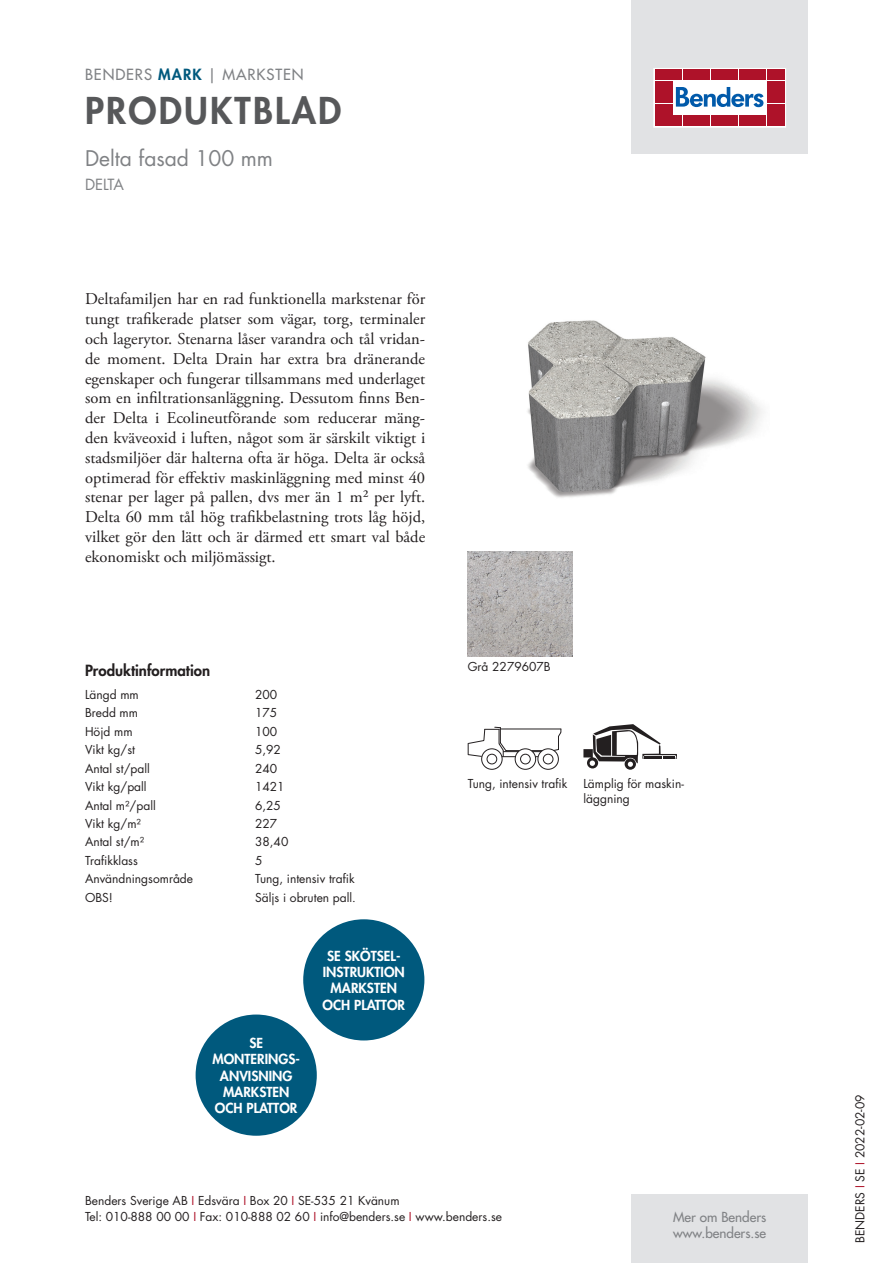
<style>
.page{position:relative;width:893px;height:1263px;background:#fff}
.page>*{position:absolute;margin:0;border:0;box-sizing:border-box;transform-origin:0 0}
.t1{font:800 36px "Futura Std";letter-spacing:.06em;color:#57585a}
.t2{font:21px "Futura Std";color:#808285}
.t3{font:16.5px/19.8px "Adobe Garamond Pro";color:#231f20;text-align:justify}
.t4{font:500 15px "Futura Std";letter-spacing:.06em;color:#808285}
.t5{font:800 15px "Futura Std";color:#231f20}
.t6{font:15px "Futura Std";letter-spacing:-.04em;color:#808285}
.t7{font:800 13.5px/16.2px "Futura Std";color:#fff;text-align:center}
.t8{font:500 13.5px/16.2px "Futura Std";color:#808285}
.t9{font:12px/16.5px "Futura Std";color:#231f20}
.s1{font-weight:800;color:#00597d}
.s2{color:#ae1229}
</style>
<div class="page">
<div style="left:631px;top:0;width:177px;height:153px;background:#e1e2e4"></div>
<div style="left:631px;top:1195px;width:177px;height:68px;background:#e1e2e4"></div>
<svg style="left:656px;top:70px;width:128px;height:55px;fill:#fff"></svg>
<div style="left:654px;top:68px;width:132px;height:59px;border:1px solid #fff"></div>
<div style="left:655px;top:70px;width:8px;height:10px;background:#ae1229"></div>
<div style="left:664px;top:70px;width:8px;height:10px;background:#ae1229"></div>
<div style="left:655px;top:81px;width:8px;height:10px;background:#ae1229"></div>
<div style="left:664px;top:81px;width:8px;height:10px;background:#ae1229"></div>
<div style="left:655px;top:93px;width:8px;height:10px;background:#ae1229"></div>
<div style="left:664px;top:93px;width:8px;height:10px;background:#ae1229"></div>
<div style="left:655px;top:104px;width:8px;height:11px;background:#ae1229"></div>
<div style="left:664px;top:104px;width:8px;height:11px;background:#ae1229"></div>
<div style="left:655px;top:116px;width:8px;height:10px;background:#ae1229"></div>
<div style="left:664px;top:116px;width:8px;height:10px;background:#ae1229"></div>
<div style="left:674px;top:70px;width:8px;height:10px;background:#ae1229"></div>
<div style="left:683px;top:70px;width:8px;height:10px;background:#ae1229"></div>
<div style="left:692px;top:70px;width:8px;height:10px;background:#ae1229"></div>
<div style="left:702px;top:70px;width:8px;height:10px;background:#ae1229"></div>
<div style="left:711px;top:70px;width:8px;height:10px;background:#ae1229"></div>
<div style="left:720px;top:70px;width:8px;height:10px;background:#ae1229"></div>
<div style="left:730px;top:70px;width:8px;height:10px;background:#ae1229"></div>
<div style="left:739px;top:70px;width:8px;height:10px;background:#ae1229"></div>
<div style="left:748px;top:70px;width:8px;height:10px;background:#ae1229"></div>
<div style="left:758px;top:70px;width:8px;height:10px;background:#ae1229"></div>
<div style="left:674px;top:116px;width:8px;height:10px;background:#ae1229"></div>
<div style="left:683px;top:116px;width:8px;height:10px;background:#ae1229"></div>
<div style="left:692px;top:116px;width:8px;height:10px;background:#ae1229"></div>
<div style="left:702px;top:116px;width:8px;height:10px;background:#ae1229"></div>
<div style="left:711px;top:116px;width:8px;height:10px;background:#ae1229"></div>
<div style="left:720px;top:116px;width:8px;height:10px;background:#ae1229"></div>
<div style="left:730px;top:116px;width:8px;height:10px;background:#ae1229"></div>
<div style="left:739px;top:116px;width:8px;height:10px;background:#ae1229"></div>
<div style="left:748px;top:116px;width:8px;height:10px;background:#ae1229"></div>
<div style="left:758px;top:116px;width:8px;height:10px;background:#ae1229"></div>
<div style="left:767px;top:70px;width:8px;height:10px;background:#ae1229"></div>
<div style="left:776px;top:70px;width:8px;height:10px;background:#ae1229"></div>
<div style="left:767px;top:81px;width:8px;height:10px;background:#ae1229"></div>
<div style="left:776px;top:81px;width:8px;height:10px;background:#ae1229"></div>
<div style="left:767px;top:93px;width:8px;height:10px;background:#ae1229"></div>
<div style="left:776px;top:93px;width:8px;height:10px;background:#ae1229"></div>
<div style="left:767px;top:104px;width:8px;height:11px;background:#ae1229"></div>
<div style="left:776px;top:104px;width:8px;height:11px;background:#ae1229"></div>
<div style="left:767px;top:116px;width:8px;height:10px;background:#ae1229"></div>
<div style="left:776px;top:116px;width:8px;height:10px;background:#ae1229"></div>
<svg style="left:676px;top:87px;width:87px;height:20px"></svg>
<div style="left:303px;top:919px;width:121px;height:121px;background:#00597d;border-radius:50%"></div>
<div style="left:196px;top:1014px;width:121px;height:122px;background:#00597d;border-radius:50%"></div>
<img style="left:527px;top:320px;width:236px;height:178px">
<img style="left:468px;top:552px;width:105px;height:105px">
<div style="left:537px;top:748px;width:22px;height:22px;border:1px solid #231f20;border-radius:50%"></div>
<div style="left:515px;top:748px;width:21px;height:22px;border:1px solid #231f20;border-radius:50%"></div>
<div style="left:481px;top:748px;width:22px;height:22px;border:1px solid #231f20;border-radius:50%"></div>
<svg style="left:468px;top:727px;width:93px;height:38px"></svg>
<svg style="left:625px;top:758px;width:11px;height:12px"></svg>
<svg style="left:583px;top:724px;width:94px;height:44px"></svg>
<p class="t4" style="left:85px;top:65px;width:220px">BENDERS <span class="s1">MARK</span> | MARKSTEN</p>
<h1 class="t1" style="left:85px;top:87px;width:258px">PRODUKTBLAD</h1>
<p class="t2" style="left:85px;top:144px;width:190px">Delta fasad 100 mm</p>
<p class="t6" style="left:85px;top:175px;width:40px">DELTA</p>
<p class="t3" style="left:85px;top:290px;width:342px">Deltafamiljen har en rad funktionella markstenar för tungt trafikerade platser som vägar, torg, terminaler och lagerytor. Stenarna låser varandra och tål vridan&shy;de moment. Delta Drain har extra bra dränerande egenskaper och fungerar tillsammans med underlaget som en infiltrationsanläggning. Dessutom finns Ben&shy;der Delta i Ecolineutförande som reducerar mäng&shy;den kväveoxid i luften, något som är särskilt viktigt i stadsmiljöer där halterna ofta är höga. Delta är också optimerad för effektiv maskinläggning med minst 40 stenar per lager på pallen, dvs mer än 1 m² per lyft.<br>Delta 60 mm tål hög trafikbelastning trots låg höjd, vilket gör den lätt och är därmed ett smart val både ekonomiskt och miljömässigt.</p>
<p class="t5" style="left:85px;top:661px;width:127px">Produktinformation</p>
<p class="t9" style="left:85px;top:686px;width:55px">Längd mm</p>
<p class="t9" style="left:255px;top:686px;width:24px">200</p>
<p class="t9" style="left:85px;top:705px;width:55px">Bredd mm</p>
<p class="t9" style="left:255px;top:705px;width:24px">175</p>
<p class="t9" style="left:85px;top:723px;width:49px">Höjd mm</p>
<p class="t9" style="left:255px;top:723px;width:24px">100</p>
<p class="t9" style="left:85px;top:742px;width:51px">Vikt kg/st</p>
<p class="t9" style="left:255px;top:742px;width:27px">5,92</p>
<p class="t9" style="left:85px;top:760px;width:66px">Antal st/pall</p>
<p class="t9" style="left:255px;top:760px;width:24px">240</p>
<p class="t9" style="left:85px;top:779px;width:63px">Vikt kg/pall</p>
<p class="t9" style="left:255px;top:779px;width:31px">1421</p>
<p class="t9" style="left:85px;top:797px;width:72px">Antal m²/pall</p>
<p class="t9" style="left:255px;top:797px;width:27px">6,25</p>
<p class="t9" style="left:85px;top:815px;width:57px">Vikt kg/m²</p>
<p class="t9" style="left:255px;top:815px;width:24px">227</p>
<p class="t9" style="left:85px;top:834px;width:61px">Antal st/m²</p>
<p class="t9" style="left:255px;top:834px;width:35px">38,40</p>
<p class="t9" style="left:85px;top:852px;width:54px">Trafikklass</p>
<p class="t9" style="left:255px;top:852px;width:9px">5</p>
<p class="t9" style="left:85px;top:871px;width:110px">Användningsområde</p>
<p class="t9" style="left:255px;top:871px;width:101px">Tung, intensiv trafik</p>
<p class="t9" style="left:85px;top:889px;width:29px">OBS!</p>
<p class="t9" style="left:255px;top:889px;width:102px">Säljs i obruten pall.</p>
<p class="t7" style="left:212px;top:1035px;width:89px">SE<br>MONTERINGS-<br>ANVISNING<br>MARKSTEN<br>OCH PLATTOR</p>
<p class="t7" style="left:323px;top:948px;width:84px">SE SKÖTSEL-<br>INSTRUKTION<br>MARKSTEN<br>OCH PLATTOR</p>
<p class="t9" style="left:468px;top:659px;width:85px">Grå 2279607B</p>
<p class="t9" style="left:468px;top:776px;width:101px">Tung, intensiv trafik</p>
<p class="t9" style="left:583px;top:777px;width:102px;line-height:14.4px">Lämplig för maskin&shy;läggning</p>
<p class="t9" style="left:85px;top:1192px;width:418px">Benders Sverige AB <span class="s2">I</span> Edsvära <span class="s2">I</span> Box 20 <span class="s2">I</span> SE-535 21 Kvänum<br>Tel: 010-888 00 00 <span class="s2">I</span> Fax: 010-888 02 60 <span class="s2">I</span> info@benders.se <span class="s2">I</span> www.benders.se</p>
<p class="t8" style="left:673px;top:1209px;width:95px">Mer om Benders www.benders.se</p>
<p class="t9" style="left:852px;top:1243px;width:150px;rotate:-90deg">BENDERS <span class="s2">I</span> SE <span class="s2">I</span> 2022-02-09</p>
</div>
